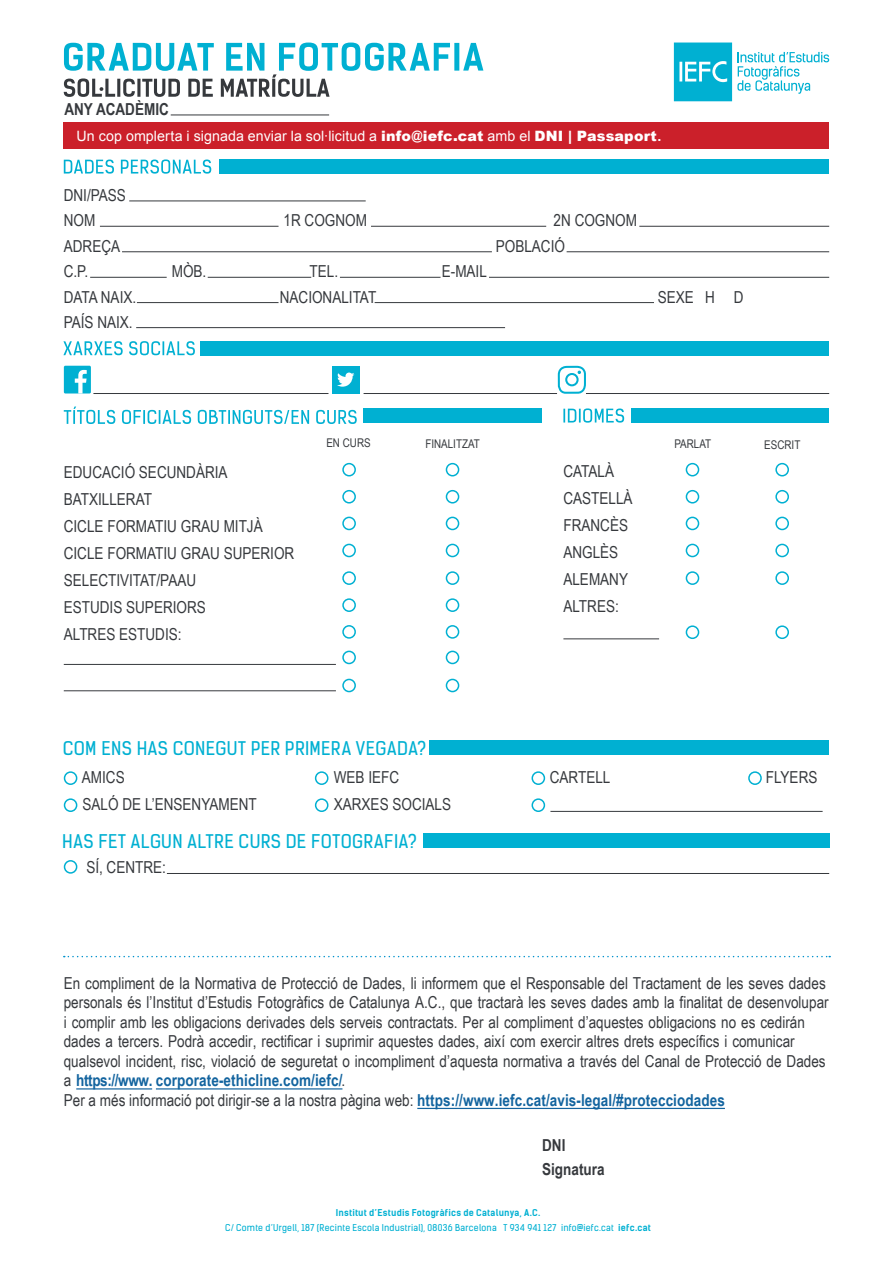
<style>
.page{position:relative;width:893px;height:1263px;background:#fff}
.page>*{position:absolute;margin:0;border:0;box-sizing:border-box;transform-origin:0 0}
.t1{font:18px "Kelson Sans";letter-spacing:.025em;color:#00b0d2}
.t2{font:16.5px/27px "Arial Narrow";color:#36393d}
.t3{font:700 16.5px/24px "Arial Narrow";color:#36393d}
.t4{font:14.25px "Arial";letter-spacing:.005em;color:#fff}
.t5{font:12px "Arial Narrow";color:#36393d}
.t6{font:9px/15.8px "Kelson Sans";letter-spacing:.03em;color:#00b0d2;text-align:center}
.s1{font-weight:900}
.s2{font-weight:700}
.s3{font-weight:700;color:#13649f}
</style>
<div class="page">
<svg style="left:64px;top:406px;width:293px;height:18px"></svg>
<svg style="left:563px;top:408px;width:61px;height:15px"></svg>
<svg style="left:64px;top:159px;width:147px;height:15px"></svg>
<hr style="left:129px;top:201px;width:237px;height:1px;background:#36393d">
<hr style="left:100px;top:226px;width:179px;height:1px;background:#36393d">
<hr style="left:122px;top:251px;width:370px;height:1px;background:#36393d">
<hr style="left:90px;top:277px;width:77px;height:1px;background:#36393d">
<hr style="left:137px;top:302px;width:142px;height:1px;background:#36393d">
<hr style="left:93px;top:393px;width:235px;height:1px;background:#36393d">
<hr style="left:364px;top:393px;width:193px;height:1px;background:#36393d">
<hr style="left:586px;top:393px;width:243px;height:1px;background:#36393d">
<hr style="left:64px;top:664px;width:272px;height:1px;background:#36393d">
<hr style="left:550px;top:811px;width:273px;height:1px;background:#36393d">
<hr style="left:563px;top:639px;width:96px;height:1px;background:#36393d">
<hr style="left:64px;top:690px;width:272px;height:1px;background:#36393d">
<hr style="left:167px;top:873px;width:662px;height:1px;background:#36393d">
<svg style="left:64px;top:956px;width:766px;height:1px"></svg>
<hr style="left:136px;top:327px;width:369px;height:1px;background:#36393d">
<hr style="left:375px;top:302px;width:279px;height:1px;background:#36393d">
<hr style="left:340px;top:277px;width:101px;height:1px;background:#36393d">
<hr style="left:489px;top:277px;width:340px;height:1px;background:#36393d">
<hr style="left:208px;top:277px;width:103px;height:1px;background:#36393d">
<hr style="left:567px;top:251px;width:262px;height:1px;background:#36393d">
<hr style="left:371px;top:226px;width:175px;height:1px;background:#36393d">
<hr style="left:639px;top:226px;width:190px;height:1px;background:#36393d">
<div style="left:219px;top:159px;width:610px;height:15px;background:#00b0d2"></div>
<div style="left:200px;top:341px;width:629px;height:15px;background:#00b0d2"></div>
<div style="left:364px;top:408px;width:178px;height:14px;background:#00b0d2"></div>
<div style="left:429px;top:741px;width:400px;height:14px;background:#00b0d2"></div>
<div style="left:423px;top:833px;width:406px;height:14px;background:#00b0d2"></div>
<div style="left:631px;top:408px;width:198px;height:14px;background:#00b0d2"></div>
<div style="left:342px;top:463px;width:14px;height:13px;border:2px solid #00b0d2;border-radius:50%"></div>
<div style="left:446px;top:463px;width:13px;height:13px;border:2px solid #00b0d2;border-radius:50%"></div>
<div style="left:686px;top:463px;width:13px;height:13px;border:2px solid #00b0d2;border-radius:50%"></div>
<div style="left:775px;top:463px;width:14px;height:13px;border:2px solid #00b0d2;border-radius:50%"></div>
<div style="left:342px;top:571px;width:14px;height:14px;border:2px solid #00b0d2;border-radius:50%"></div>
<div style="left:446px;top:571px;width:13px;height:14px;border:2px solid #00b0d2;border-radius:50%"></div>
<div style="left:686px;top:571px;width:13px;height:14px;border:2px solid #00b0d2;border-radius:50%"></div>
<div style="left:775px;top:571px;width:14px;height:14px;border:2px solid #00b0d2;border-radius:50%"></div>
<div style="left:342px;top:517px;width:14px;height:13px;border:2px solid #00b0d2;border-radius:50%"></div>
<div style="left:446px;top:517px;width:13px;height:13px;border:2px solid #00b0d2;border-radius:50%"></div>
<div style="left:686px;top:517px;width:13px;height:13px;border:2px solid #00b0d2;border-radius:50%"></div>
<div style="left:775px;top:517px;width:14px;height:13px;border:2px solid #00b0d2;border-radius:50%"></div>
<div style="left:342px;top:625px;width:14px;height:14px;border:2px solid #00b0d2;border-radius:50%"></div>
<div style="left:64px;top:771px;width:13px;height:14px;border:2px solid #00b0d2;border-radius:50%"></div>
<div style="left:315px;top:771px;width:13px;height:14px;border:2px solid #00b0d2;border-radius:50%"></div>
<div style="left:531px;top:771px;width:14px;height:14px;border:2px solid #00b0d2;border-radius:50%"></div>
<div style="left:748px;top:771px;width:14px;height:14px;border:2px solid #00b0d2;border-radius:50%"></div>
<div style="left:446px;top:625px;width:13px;height:14px;border:2px solid #00b0d2;border-radius:50%"></div>
<div style="left:342px;top:490px;width:14px;height:13px;border:2px solid #00b0d2;border-radius:50%"></div>
<div style="left:446px;top:490px;width:13px;height:13px;border:2px solid #00b0d2;border-radius:50%"></div>
<div style="left:686px;top:490px;width:13px;height:13px;border:2px solid #00b0d2;border-radius:50%"></div>
<div style="left:775px;top:490px;width:14px;height:13px;border:2px solid #00b0d2;border-radius:50%"></div>
<div style="left:342px;top:598px;width:14px;height:14px;border:2px solid #00b0d2;border-radius:50%"></div>
<div style="left:446px;top:598px;width:13px;height:14px;border:2px solid #00b0d2;border-radius:50%"></div>
<div style="left:686px;top:625px;width:13px;height:14px;border:2px solid #00b0d2;border-radius:50%"></div>
<div style="left:775px;top:625px;width:14px;height:14px;border:2px solid #00b0d2;border-radius:50%"></div>
<div style="left:342px;top:544px;width:14px;height:13px;border:2px solid #00b0d2;border-radius:50%"></div>
<div style="left:446px;top:544px;width:13px;height:13px;border:2px solid #00b0d2;border-radius:50%"></div>
<div style="left:686px;top:544px;width:13px;height:13px;border:2px solid #00b0d2;border-radius:50%"></div>
<div style="left:775px;top:544px;width:14px;height:13px;border:2px solid #00b0d2;border-radius:50%"></div>
<div style="left:342px;top:651px;width:14px;height:13px;border:2px solid #00b0d2;border-radius:50%"></div>
<div style="left:342px;top:679px;width:14px;height:13px;border:2px solid #00b0d2;border-radius:50%"></div>
<div style="left:64px;top:798px;width:13px;height:14px;border:2px solid #00b0d2;border-radius:50%"></div>
<div style="left:64px;top:860px;width:13px;height:14px;border:2px solid #00b0d2;border-radius:50%"></div>
<div style="left:315px;top:798px;width:13px;height:14px;border:2px solid #00b0d2;border-radius:50%"></div>
<div style="left:531px;top:798px;width:14px;height:14px;border:2px solid #00b0d2;border-radius:50%"></div>
<div style="left:446px;top:651px;width:13px;height:13px;border:2px solid #00b0d2;border-radius:50%"></div>
<div style="left:446px;top:679px;width:13px;height:13px;border:2px solid #00b0d2;border-radius:50%"></div>
<hr style="left:417px;top:1108px;width:308px;height:1px;background:#13649f">
<hr style="left:156px;top:1088px;width:186px;height:1px;background:#13649f">
<hr style="left:76px;top:1088px;width:76px;height:1px;background:#13649f">
<svg style="left:674px;top:43px;width:155px;height:58px"></svg>
<div style="left:64px;top:366px;width:27px;height:27px;background:#00b0d2;border-radius:2px"></div>
<svg style="left:75px;top:370px;width:12px;height:23px"></svg>
<div style="left:332px;top:366px;width:28px;height:27px;background:#00b0d2"></div>
<svg style="left:337px;top:373px;width:17px;height:14px"></svg>
<svg style="left:557px;top:365px;width:29px;height:29px"></svg>
<svg style="left:63px;top:341px;width:132px;height:14px"></svg>
<div style="left:64px;top:122px;width:765px;height:27px;background:#cb202a"></div>
<svg style="left:64px;top:43px;width:419px;height:54px"></svg>
<hr style="left:171px;top:115px;width:158px;height:1px;background:#36393d">
<p class="t3" style="left:64px;top:96px;width:106px">ANY ACADÈMIC</p>
<p class="t4" style="left:76px;top:126px;width:586px">Un cop omplerta i signada enviar la sol·licitud a <span class="s1">info@iefc.cat</span> amb el <span class="s1">DNI | Passaport</span><span class="s2">.</span></p>
<p class="t2" style="left:64px;top:181px;width:64px;line-height:25.5px">DNI/PASS<br>NOM</p>
<p class="t2" style="left:284px;top:206px;width:85px">1R COGNOM</p>
<p class="t2" style="left:554px;top:206px;width:85px">2N COGNOM</p>
<p class="t2" style="left:64px;top:232px;width:58px">ADREÇA</p>
<p class="t2" style="left:496px;top:232px;width:71px">POBLACIÓ</p>
<p class="t2" style="left:64px;top:257px;width:26px">C.P.</p>
<p class="t2" style="left:172px;top:257px;width:36px">MÒB.</p>
<p class="t2" style="left:310px;top:257px;width:30px">TEL.</p>
<p class="t2" style="left:442px;top:257px;width:47px">E-MAIL</p>
<p class="t2" style="left:64px;top:283px;width:74px">DATA NAIX.</p>
<p class="t2" style="left:280px;top:283px;width:98px">NACIONALITAT</p>
<p class="t2" style="left:658px;top:283px;width:87px">SEXE H D</p>
<p class="t2" style="left:64px;top:308px;width:70px">PAÍS NAIX.</p>
<p class="t5" style="left:326px;top:434px;width:46px">EN CURS</p>
<p class="t5" style="left:425px;top:435px;width:56px">FINALITZAT</p>
<p class="t5" style="left:674px;top:435px;width:38px">PARLAT</p>
<p class="t5" style="left:764px;top:436px;width:38px">ESCRIT</p>
<p class="t2" style="left:64px;top:458px;width:232px">EDUCACIÓ SECUNDÀRIA<br>BATXILLERAT<br>CICLE FORMATIU GRAU MITJÀ<br>CICLE FORMATIU GRAU SUPERIOR<br>SELECTIVITAT/PAAU<br>ESTUDIS SUPERIORS<br>ALTRES ESTUDIS:</p>
<p class="t2" style="left:563px;top:457px;width:71px">CATALÀ<br>CASTELLÀ<br>FRANCÈS<br>ANGLÈS<br>ALEMANY<br>ALTRES:</p>
<p class="t1" style="left:63px;top:737px;width:365px">COM ENS HAS CONEGUT PER PRIMERA VEGADA?</p>
<p class="t2" style="left:82px;top:763px;width:44px">AMICS</p>
<p class="t2" style="left:334px;top:763px;width:67px">WEB IEFC</p>
<p class="t2" style="left:550px;top:763px;width:62px">CARTELL</p>
<p class="t2" style="left:766px;top:763px;width:53px">FLYERS</p>
<p class="t2" style="left:83px;top:790px;width:176px">SALÓ DE L’ENSENYAMENT</p>
<p class="t2" style="left:334px;top:790px;width:119px">XARXES SOCIALS</p>
<p class="t1" style="left:62px;top:830px;width:356px">HAS FET ALGUN ALTRE CURS DE FOTOGRAFIA?</p>
<p class="t2" style="left:86px;top:853px;width:81px">SÍ, CENTRE:</p>
<p class="t2" style="left:64px;top:973px;width:766px;line-height:19.5px">En compliment de la Normativa de Protecció de Dades, li informem que el Responsable del Tractament de les seves dades personals és l’Institut d’Estudis Fotogràfics de Catalunya A.C., que tractarà les seves dades amb la finalitat de desenvolupar i complir amb les obligacions derivades dels serveis contractats. Per al compliment d’aquestes obligacions no es cedirán dades a tercers. Podrà accedir, rectificar i suprimir aquestes dades, així com exercir altres drets específics i comunicar qualsevol incident, risc, violació de seguretat o incompliment d’aquesta normativa a través del Canal de Protecció de Dades a <span class="s3">https://www. corporate-ethicline.com/iefc/</span>.<br>Per a més informació pot dirigir-se a la nostra pàgina web: <span class="s3">https://www.iefc.cat/avis-legal/#protecciodades</span></p>
<p class="t3" style="left:542px;top:1132px;width:64px">DNI<br>Signatura</p>
<p class="t6" style="left:225px;top:1204px;width:427px"><span class="s2">Institut d’Estudis Fotogràfics de Catalunya, A.C.<br></span>C/ Comte d’Urgell, 187 (Recinte Escola Industrial), 08036 Barcelona T 934 941 127 info@iefc.cat <span class="s2">iefc.cat</span></p>
</div>
